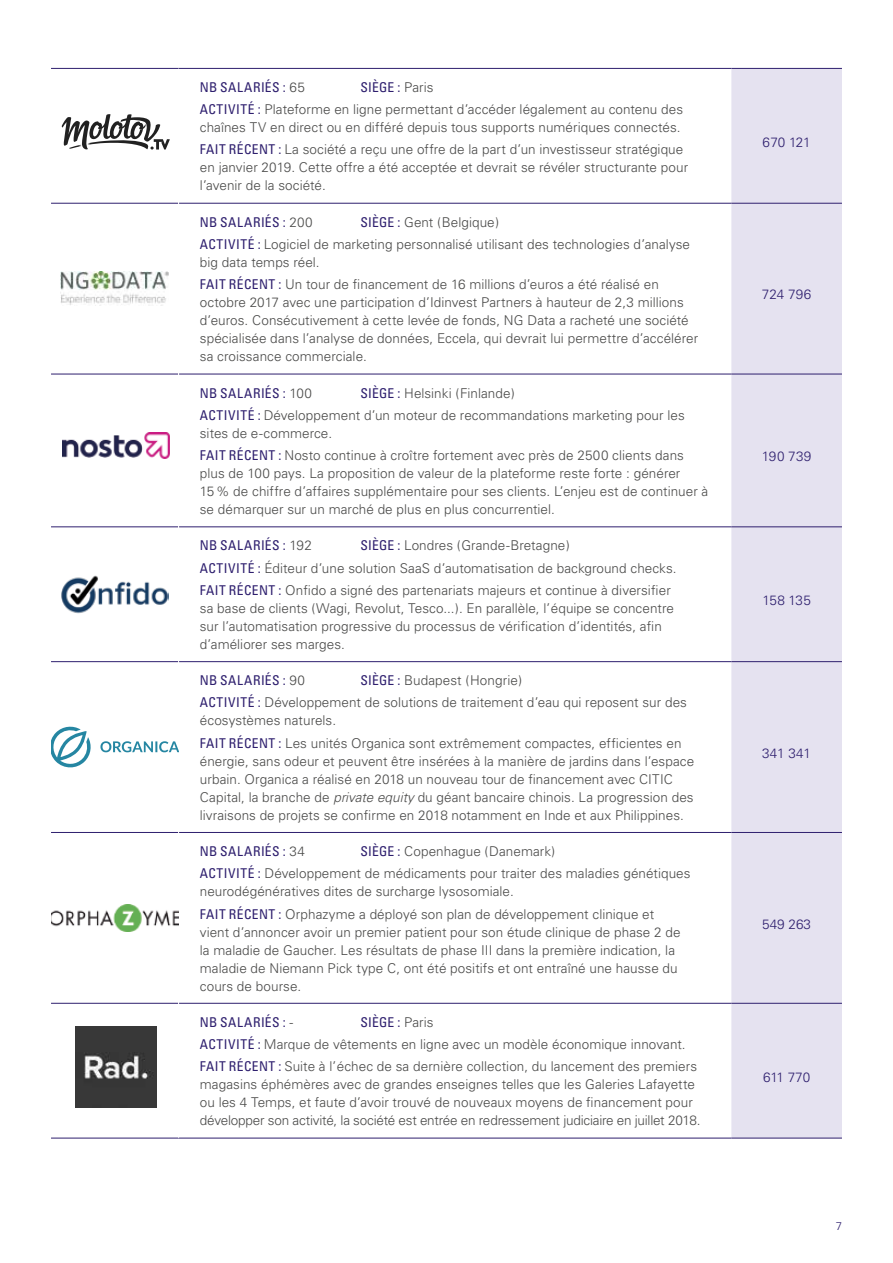
<style>
.page{position:relative;width:893px;height:1263px;background:#fff}
.page>*{position:absolute;margin:0;border:0;box-sizing:border-box;transform-origin:0 0}
.t1{font:300 13.5px/18px "Univers";letter-spacing:.005em;color:#4a4a49}
.t2{font:condensed 13.5px "Univers";letter-spacing:.035em;color:#2e1f6e}
.t3{font:300 13.5px "Univers";color:#2e1f6e}
.t4{font:300 11.25px "Univers";color:#2e1f6e}
.s1{font-weight:400;font-stretch:condensed;color:#2e1f6e}
.s2{font-weight:300;font-stretch:normal;color:#4a4a49}
.s3{font-style:italic}
</style>
<div class="page">
<div style="left:731px;top:69px;width:111px;height:1069px;background:#e5e2f0"></div>
<hr style="left:731px;top:68px;width:111px;height:1px;background:#2e1f6e">
<hr style="left:731px;top:203px;width:111px;height:1px;background:#2e1f6e">
<hr style="left:731px;top:374px;width:111px;height:1px;background:#2e1f6e">
<hr style="left:731px;top:526px;width:111px;height:1px;background:#2e1f6e">
<hr style="left:731px;top:661px;width:111px;height:1px;background:#2e1f6e">
<hr style="left:731px;top:832px;width:111px;height:1px;background:#2e1f6e">
<hr style="left:731px;top:1003px;width:111px;height:1px;background:#2e1f6e">
<hr style="left:731px;top:1138px;width:111px;height:1px;background:#2e1f6e">
<hr style="left:51px;top:68px;width:128px;height:1px;background:#2e1f6e">
<hr style="left:179px;top:68px;width:552px;height:1px;background:#2e1f6e">
<hr style="left:51px;top:203px;width:127px;height:1px;background:#2e1f6e">
<hr style="left:179px;top:203px;width:552px;height:1px;background:#2e1f6e">
<hr style="left:51px;top:374px;width:127px;height:1px;background:#2e1f6e">
<hr style="left:179px;top:374px;width:552px;height:1px;background:#2e1f6e">
<hr style="left:51px;top:526px;width:127px;height:1px;background:#2e1f6e">
<hr style="left:179px;top:526px;width:552px;height:1px;background:#2e1f6e">
<hr style="left:51px;top:661px;width:127px;height:1px;background:#2e1f6e">
<hr style="left:179px;top:661px;width:552px;height:1px;background:#2e1f6e">
<hr style="left:51px;top:832px;width:127px;height:1px;background:#2e1f6e">
<hr style="left:179px;top:832px;width:552px;height:1px;background:#2e1f6e">
<hr style="left:51px;top:1003px;width:127px;height:1px;background:#2e1f6e">
<hr style="left:179px;top:1003px;width:552px;height:1px;background:#2e1f6e">
<hr style="left:51px;top:1138px;width:128px;height:1px;background:#2e1f6e">
<hr style="left:179px;top:1138px;width:552px;height:1px;background:#2e1f6e">
<svg style="left:62px;top:114px;width:108px;height:36px"></svg>
<img style="left:61px;top:272px;width:108px;height:33px">
<img style="left:62px;top:433px;width:107px;height:25px">
<img style="left:61px;top:575px;width:108px;height:39px">
<svg style="left:51px;top:727px;width:40px;height:40px"></svg>
<svg style="left:100px;top:741px;width:78px;height:11px"></svg>
<img style="left:51px;top:904px;width:127px;height:27px">
<img style="left:75px;top:1026px;width:81px;height:81px">
<p class="t1" style="left:200px;top:76px;width:485px;line-height:22.2px;text-indent:161px"><span class="s1">SIÈGE :</span> Paris<br><span class="s1">ACTIVITÉ :</span> Plateforme en ligne permettant d’accéder légalement au contenu des</p>
<p class="t1" style="left:200px;top:116px;width:485px;line-height:22.2px">chaînes TV en direct ou en différé depuis tous supports numériques connectés.<br><span class="s1">FAIT RÉCENT :</span> La société a reçu une offre de la part d’un investisseur stratégique</p>
<p class="t1" style="left:200px;top:159px;width:490px">en janvier 2019. Cette offre a été acceptée et devrait se révéler structurante pour l’avenir de la société.</p>
<p class="t2" style="left:200px;top:79px;width:107px">NB SALARIÉS : <span class="s2">65</span></p>
<p class="t1" style="left:200px;top:211px;width:492px;line-height:22.2px;text-indent:161px"><span class="s1">SIÈGE :</span> Gent (Belgique)<br><span class="s1">ACTIVITÉ :</span> Logiciel de marketing personnalisé utilisant des technologies d’analyse</p>
<p class="t1" style="left:200px;top:251px;width:461px;line-height:22.2px">big data temps réel.<br><span class="s1">FAIT RÉCENT :</span> Un tour de financement de 16 millions d’euros a été réalisé en</p>
<p class="t1" style="left:200px;top:293px;width:500px">octobre 2017 avec une participation d’Idinvest Partners à hauteur de 2,3 millions d’euros. Consécutivement à cette levée de fonds, NG Data a racheté une société spécialisée dans l’analyse de données, Eccela, qui devrait lui permettre d’accélérer sa croissance commerciale.</p>
<p class="t2" style="left:200px;top:213px;width:114px">NB SALARIÉS : <span class="s2">200</span></p>
<p class="t1" style="left:200px;top:382px;width:486px;line-height:22.2px;text-indent:161px"><span class="s1">SIÈGE :</span> Helsinki (Finlande)<br><span class="s1">ACTIVITÉ :</span> Développement d’un moteur de recommandations marketing pour les</p>
<p class="t1" style="left:200px;top:422px;width:486px;line-height:22.2px">sites de e-commerce.<br><span class="s1">FAIT RÉCENT :</span> Nosto continue à croître fortement avec près de 2500 clients dans</p>
<p class="t1" style="left:200px;top:464px;width:510px">plus de 100 pays. La proposition de valeur de la plateforme reste forte : générer<br>15% de chiffre d’affaires supplémentaire pour ses clients. L’enjeu est de continuer à se démarquer sur un marché de plus en plus concurrentiel.</p>
<p class="t2" style="left:200px;top:384px;width:114px">NB SALARIÉS : <span class="s2">100</span></p>
<p class="t1" style="left:200px;top:534px;width:478px;line-height:22.2px;text-indent:161px"><span class="s1">SIÈGE :</span> Londres (Grande-Bretagne)<br><span class="s1">ACTIVITÉ :</span> Éditeur d’une solution SaaS d’automatisation de background checks.<br><span class="s1">FAIT RÉCENT :</span> Onfido a signé des partenariats majeurs et continue à diversifier</p>
<p class="t1" style="left:200px;top:599px;width:475px">sa base de clients (Wagi, Revolut, Tesco...). En parallèle, l’équipe se concentre sur l’automatisation progressive du processus de vérification d’identités, afin d’améliorer ses marges.</p>
<p class="t2" style="left:200px;top:537px;width:114px">NB SALARIÉS : <span class="s2">192</span></p>
<p class="t1" style="left:200px;top:669px;width:489px;line-height:22.2px;text-align:center"><span class="s1">SIÈGE :</span> Budapest (Hongrie)<br><span class="s1">ACTIVITÉ :</span> Développement de solutions de traitement d’eau qui reposent sur des</p>
<p class="t1" style="left:200px;top:709px;width:483px;line-height:22.2px">écosystèmes naturels.<br><span class="s1">FAIT RÉCENT :</span> Les unités Organica sont extrêmement compactes, efficientes en</p>
<p class="t1" style="left:200px;top:752px;width:496px">énergie, sans odeur et peuvent être insérées à la manière de jardins dans l’espace urbain. Organica a réalisé en 2018 un nouveau tour de financement avec CITIC Capital, la branche de <span class="s3">private equity</span> du géant bancaire chinois. La progression des livraisons de projets se confirme en 2018 notamment en Inde et aux Philippines.</p>
<p class="t2" style="left:200px;top:672px;width:107px">NB SALARIÉS : <span class="s2">90</span></p>
<p class="t1" style="left:200px;top:840px;width:492px;line-height:22.2px;text-indent:161px"><span class="s1">SIÈGE :</span> Copenhague (Danemark)<br><span class="s1">ACTIVITÉ :</span> Développement de médicaments pour traiter des maladies génétiques</p>
<p class="t1" style="left:200px;top:880px;width:456px;line-height:22.2px">neurodégénératives dites de surcharge lysosomiale.<br><span class="s1">FAIT RÉCENT :</span> Orphazyme a déployé son plan de développement clinique et</p>
<p class="t1" style="left:200px;top:923px;width:482px">vient d’annoncer avoir un premier patient pour son étude clinique de phase 2 de la maladie de Gaucher. Les résultats de phase III dans la première indication, la maladie de Niemann Pick type C, ont été positifs et ont entraîné une hausse du cours de bourse.</p>
<p class="t2" style="left:200px;top:843px;width:107px">NB SALARIÉS : <span class="s2">34</span></p>
<p class="t1" style="left:200px;top:1011px;width:499px;line-height:22.2px;text-indent:161px"><span class="s1">SIÈGE :</span> Paris<br><span class="s1">ACTIVITÉ :</span> Marque de vêtements en ligne avec un modèle économique innovant.<br><span class="s1">FAIT RÉCENT :</span> Suite à l’échec de sa dernière collection, du lancement des premiers</p>
<p class="t1" style="left:200px;top:1075px;width:502px">magasins éphémères avec de grandes enseignes telles que les Galeries Lafayette ou les 4 Temps, et faute d’avoir trouvé de nouveaux moyens de financement pour développer son activité, la société est entrée en redressement judiciaire en juillet 2018.</p>
<p class="t2" style="left:200px;top:1013px;width:95px">NB SALARIÉS : <span class="s2">-</span></p>
<p class="t3" style="left:763px;top:134px;width:50px">670 121</p>
<p class="t3" style="left:762px;top:286px;width:51px">724 796</p>
<p class="t3" style="left:762px;top:448px;width:51px">190 739</p>
<p class="t3" style="left:762px;top:592px;width:50px">158 135</p>
<p class="t3" style="left:762px;top:745px;width:50px">341 341</p>
<p class="t3" style="left:762px;top:916px;width:50px">549 263</p>
<p class="t3" style="left:763px;top:1068px;width:49px">611 770</p>
<p class="t4" style="left:836px;top:1219px;width:8px">7</p>
</div>
